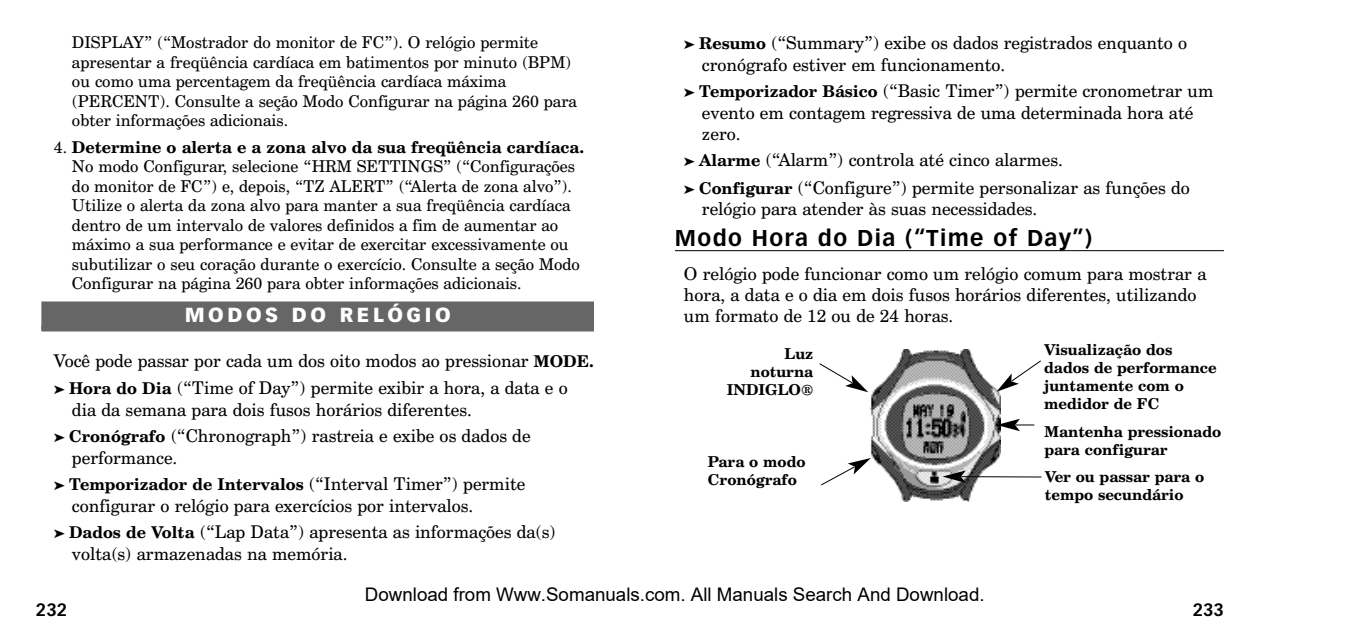
<style>
.page{position:relative;width:1350px;height:630px;background:#fff}
.page>*{position:absolute;margin:0;border:0;box-sizing:border-box;transform-origin:0 0}
.t1{font:700 22.5px "Vectora LH";letter-spacing:.06em;color:#000}
.t2{font:900 20px "Vectora LH";letter-spacing:.175em;color:#fff}
.t3{font:18.75px "Arial";color:#000}
.t4{font:17.5px/26.5px "Century Schoolbook BT";color:#000}
.t5{font:700 17.5px "Vectora LH";color:#000}
.t6{font:16.25px/19.5px "Century Schoolbook BT";color:#000}
.t7{font:700 16.25px "Century Schoolbook BT";color:#000}
.t8{font:700 15px/18px "Century Schoolbook BT";color:#000}
.s1{font-weight:700}
.s2{font-weight:700;font-size:16.25px}
.s3{font-weight:400;font-size:17.5px}
</style>
<div class="page">
<hr style="left:675px;top:250px;width:549px;height:1px;background:#000">
<div style="left:41px;top:301px;width:553px;height:30px;background:#666"></div>
<img style="left:867px;top:350px;width:133px;height:152px">
<svg style="left:819px;top:363px;width:49px;height:29px"></svg>
<svg style="left:821px;top:458px;width:50px;height:27px"></svg>
<svg style="left:996px;top:360px;width:45px;height:32px"></svg>
<svg style="left:997px;top:419px;width:37px;height:12px"></svg>
<svg style="left:943px;top:470px;width:99px;height:13px"></svg>
<p class="t6" style="left:72px;top:34px;width:507px">DISPLAY” (“Mostrador do monitor de FC”). O relógio permite apresentar a freqüência cardíaca em batimentos por minuto (BPM) ou como uma percentagem da freqüência cardíaca máxima (PERCENT). Consulte a seção Modo Configurar na página 260 para obter informações adicionais.</p>
<p class="t6" style="left:72px;top:139px;width:514px;text-indent:-18px">4. <span class="s1">Determine o alerta e a zona alvo da sua freqüência cardíaca.<br></span>No modo Configurar, selecione “HRM SETTINGS” (“Configurações do monitor de FC”) e, depois, “TZ ALERT” (“Alerta de zona alvo”).<br>Utilize o alerta da zona alvo para manter a sua freqüência cardíaca dentro de um intervalo de valores definidos a fim de aumentar ao máximo a sua performance e evitar de exercitar excessivamente ou subutilizar o seu coração durante o exercício. Consulte a seção Modo Configurar na página 260 para obter informações adicionais.</p>
<p class="t2" style="left:185px;top:305px;width:267px">MODOS DO RELÓGIO</p>
<p class="t4" style="left:54px;top:349px;width:541px">Você pode passar por cada um dos oito modos ao pressionar <span class="s2">MODE. </span>➤ <span class="s2">Hora do Dia</span> (“Time of Day”) permite exibir a hora, a data e o</p>
<p class="t4" style="left:54px;top:397px;width:478px;text-indent:18px">dia da semana para dois fusos horários diferentes.<br>➤ <span class="s2">Cronógrafo</span> (“Chronograph”) rastreia e exibe os dados de</p>
<p class="t4" style="left:72px;top:446px;width:107px">performance.</p>
<p class="t7" style="left:54px;top:478px;width:473px">➤ Temporizador de Intervalos <span class="s3">(“Interval Timer”) permite</span></p>
<p class="t4" style="left:54px;top:494px;width:503px;text-indent:18px">configurar o relógio para exercícios por intervalos.<br>➤ <span class="s2">Dados de Volta</span> (“Lap Data”) apresenta as informações da(s)</p>
<p class="t4" style="left:72px;top:542px;width:277px">volta(s) armazenadas na memória.</p>
<p class="t4" style="left:702px;top:33px;width:487px;line-height:21.8px;text-indent:-18px">➤ <span class="s2">Resumo</span> (“Summary”) exibe os dados registrados enquanto o cronógrafo estiver em funcionamento.</p>
<p class="t4" style="left:702px;top:82px;width:513px;line-height:21.5px;text-indent:-18px">➤ <span class="s2">Temporizador Básico</span> (“Basic Timer”) permite cronometrar um evento em contagem regressiva de uma determinada hora até zero.</p>
<p class="t4" style="left:684px;top:148px;width:507px;line-height:27.2px">➤ <span class="s2">Alarme</span> (“Alarm”) controla até cinco alarmes.<br>➤ <span class="s2">Configurar</span> (“Configure”) permite personalizar as funções do</p>
<p class="t4" style="left:702px;top:197px;width:337px">relógio para atender às suas necessidades.</p>
<p class="t1" style="left:675px;top:228px;width:419px">Modo Hora do Dia (“Time of Day”)</p>
<p class="t4" style="left:684px;top:264px;width:524px;line-height:21px">O relógio pode funcionar como um relógio comum para mostrar a hora, a data e o dia em dois fusos horários diferentes, utilizando um formato de 12 ou de 24 horas.</p>
<p class="t8" style="left:727px;top:346px;width:88px;text-align:right">Luz noturna<br>INDIGLO®</p>
<p class="t8" style="left:708px;top:454px;width:99px">Para o modo<br>Cronógrafo</p>
<p class="t8" style="left:1044px;top:342px;width:174px">Visualização dos dados de performance juntamente com o medidor de FC</p>
<p class="t8" style="left:1044px;top:424px;width:178px">Mantenha pressionado para configurar</p>
<p class="t8" style="left:1045px;top:469px;width:161px">Ver ou passar para o tempo secundário</p>
<p class="t5" style="left:36px;top:602px;width:33px">232</p>
<p class="t3" style="left:365px;top:584px;width:621px">Download from Www.Somanuals.com. All Manuals Search And Download.</p>
<p class="t5" style="left:1193px;top:602px;width:33px">233</p>
</div>
